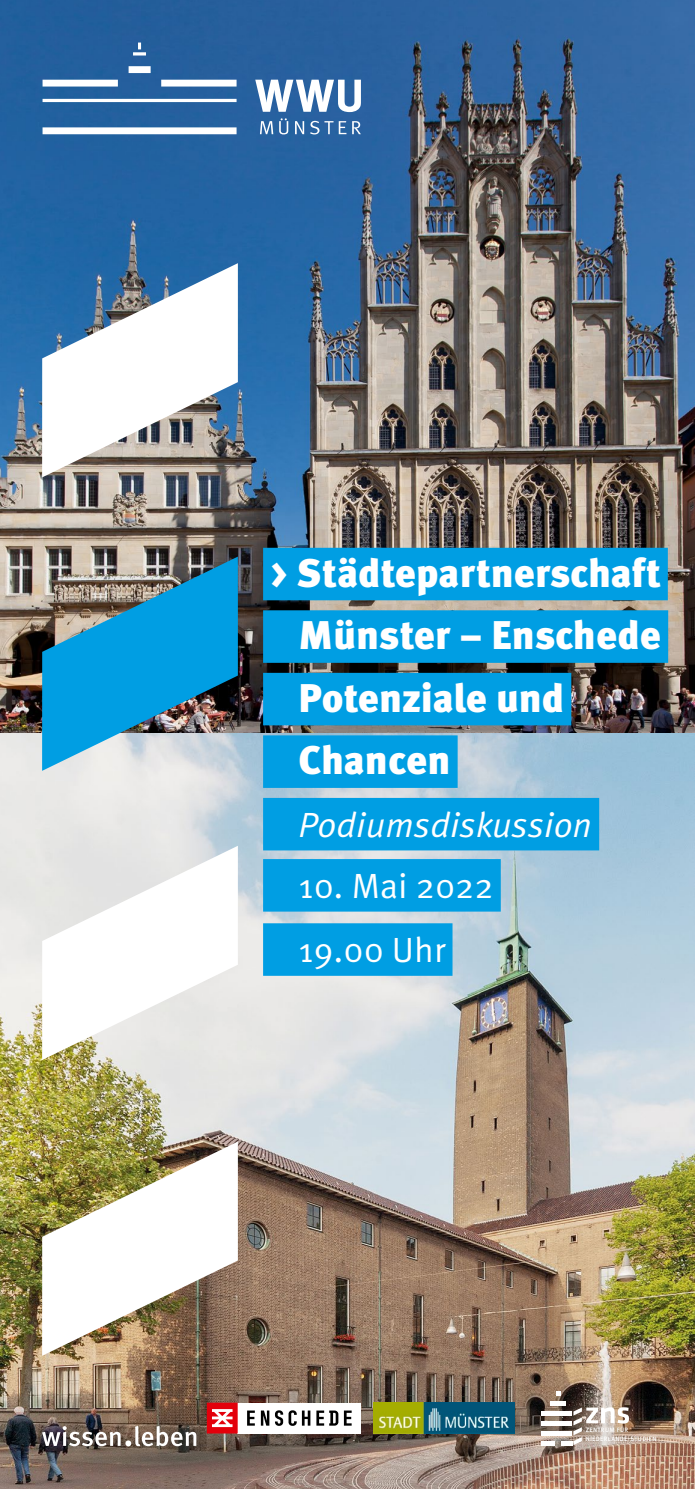
<style>
.page{position:relative;width:695px;height:1489px;background:#fff}
.page>*{position:absolute;margin:0;border:0;box-sizing:border-box;transform-origin:0 0}
.t1{font:900 40px/62.5px "Meta OT";color:#fff}
.t2{font:35px/64.2px "Meta OT";color:#fff}
.t3{font:italic 35px "Meta OT";color:#fff}
.t4{font:500 6.25px/8.5px "Meta OT";letter-spacing:.05em;color:#fff}
</style>
<div class="page">
<img style="left:0;top:0;width:694px;height:733px">
<img style="left:0;top:733px;width:694px;height:755px">
<svg style="left:42px;top:263px;width:196px;height:214px"></svg>
<img style="left:42px;top:556px;width:196px;height:214px">
<svg style="left:42px;top:845px;width:196px;height:214px"></svg>
<img style="left:42px;top:1141px;width:196px;height:214px">
<div style="left:263px;top:547px;width:404px;height:53px;background:#009ee3"></div>
<div style="left:263px;top:610px;width:405px;height:52px;background:#009ee3"></div>
<div style="left:263px;top:672px;width:308px;height:53px;background:#009ee3"></div>
<div style="left:263px;top:735px;width:194px;height:52px;background:#009ee3"></div>
<div style="left:263px;top:797px;width:336px;height:53px;background:#009ee3"></div>
<div style="left:263px;top:859px;width:237px;height:52px;background:#009ee3"></div>
<div style="left:263px;top:923px;width:189px;height:52px;background:#009ee3"></div>
<svg style="left:43px;top:43px;width:318px;height:91px"></svg>
<svg style="left:42px;top:1425px;width:154px;height:21px"></svg>
<img style="left:373px;top:1402px;width:141px;height:31px">
<div style="left:238px;top:1402px;width:123px;height:31px;background:#fff"></div>
<svg style="left:207px;top:1402px;width:31px;height:31px"></svg>
<svg style="left:247px;top:1410px;width:8px;height:15px"></svg>
<svg style="left:261px;top:1410px;width:8px;height:15px"></svg>
<svg style="left:275px;top:1410px;width:35px;height:15px"></svg>
<svg style="left:316px;top:1410px;width:22px;height:15px"></svg>
<svg style="left:344px;top:1410px;width:7px;height:15px"></svg>
<hr style="left:550px;top:1401px;width:15px;height:4px;background:#fff">
<svg style="left:555px;top:1391px;width:5px;height:4px"></svg>
<svg style="left:541px;top:1440px;width:14px;height:4px"></svg>
<hr style="left:541px;top:1411px;width:31px;height:4px;background:#fff">
<hr style="left:541px;top:1421px;width:31px;height:4px;background:#fff">
<hr style="left:541px;top:1431px;width:31px;height:4px;background:#fff">
<svg style="left:561px;top:1440px;width:11px;height:4px"></svg>
<svg style="left:573px;top:1407px;width:56px;height:37px"></svg>
<p class="t1" style="left:298px;top:543px;width:364px;text-indent:-28px">&gt; Städtepartnerschaft<br>Münster – Enschede<br>Potenziale und<br>Chancen</p>
<p class="t3" style="left:298px;top:804px;width:295px">Podiumsdiskussion</p>
<p class="t2" style="left:298px;top:854px;width:196px">10. Mai 2022<br>19.00 Uhr</p>
<p class="t4" style="left:585px;top:1425px;width:72px">ZENTRUM FÜR<br>NIEDERLANDE-STUDIEN</p>
</div>
